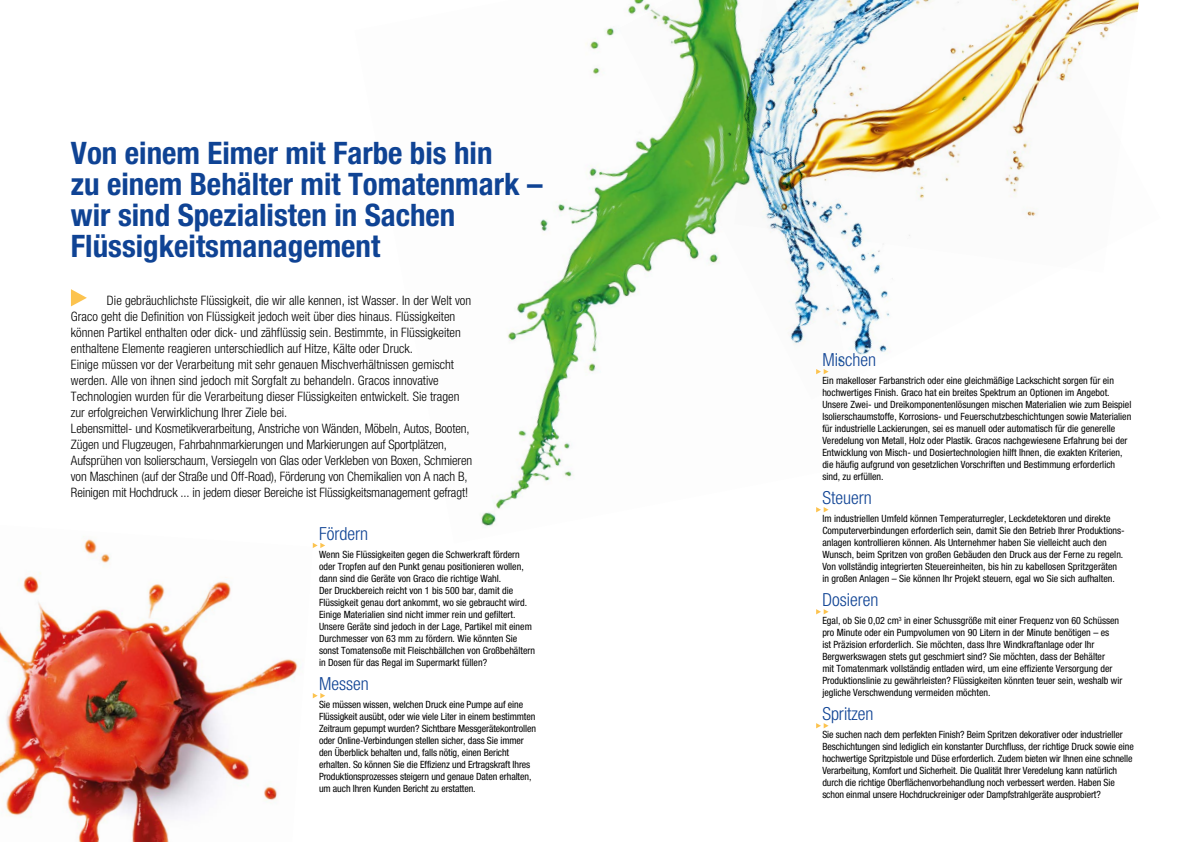
<style>
.page{position:relative;width:1191px;height:842px;background:#fff}
.page>*{position:absolute;margin:0;border:0;box-sizing:border-box;transform-origin:0 0}
.t1{font:700 condensed 31px/31px "Helvetica Neue LTW1 G";color:#0f4394}
.t2{font:300 condensed 18px "Helvetica Neue LTW1 G";color:#0f4394}
.t3{font:300 condensed 13px/16px "Helvetica Neue LTW1 G";color:#000}
.t4{font:condensed 10px/12px "Helvetica Neue LTW1 G";color:#000}
</style>
<div class="page">
<img style="left:0;top:536px;width:313px;height:306px">
<img style="left:865px;top:0;width:274px;height:273px">
<img style="left:481px;top:0;width:384px;height:528px">
<svg style="left:313px;top:543px;width:12px;height:5px"></svg>
<svg style="left:313px;top:693px;width:12px;height:5px"></svg>
<svg style="left:71px;top:289px;width:16px;height:17px"></svg>
<svg style="left:816px;top:369px;width:12px;height:5px"></svg>
<svg style="left:816px;top:507px;width:12px;height:5px"></svg>
<svg style="left:816px;top:609px;width:12px;height:5px"></svg>
<svg style="left:816px;top:723px;width:12px;height:5px"></svg>
<h1 class="t1" style="left:71px;top:138px;width:473px">Von einem Eimer mit Farbe bis hin<br>zu einem Behälter mit Tomatenmark – wir sind Spezialisten in Sachen<br>Flüssigkeitsmanagement</h1>
<p class="t3" style="left:71px;top:293px;width:403px;text-indent:36px">Die gebräuchlichste Flüssigkeit, die wir alle kennen, ist Wasser. In der Welt von Graco geht die Definition von Flüssigkeit jedoch weit über dies hinaus. Flüssigkeiten können Partikel enthalten oder dick- und zähflüssig sein. Bestimmte, in Flüssigkeiten enthaltene Elemente reagieren unterschiedlich auf Hitze, Kälte oder Druck.<br>Einige müssen vor der Verarbeitung mit sehr genauen Mischverhältnissen gemischt werden. Alle von ihnen sind jedoch mit Sorgfalt zu behandeln. Gracos innovative Technologien wurden für die Verarbeitung dieser Flüssigkeiten entwickelt. Sie tragen zur erfolgreichen Verwirklichung Ihrer Ziele bei.<br>Lebensmittel- und Kosmetikverarbeitung, Anstriche von Wänden, Möbeln, Autos, Booten, Zügen und Flugzeugen, Fahrbahnmarkierungen und Markierungen auf Sportplätzen, Aufsprühen von Isolierschaum, Versiegeln von Glas oder Verkleben von Boxen, Schmieren von Maschinen (auf der Straße und Off-Road), Förderung von Chemikalien von A nach B, Reinigen mit Hochdruck ... in jedem dieser Bereiche ist Flüssigkeitsmanagement gefragt!</p>
<h2 class="t2" style="left:319px;top:523px;width:50px">Fördern</h2>
<p class="t4" style="left:319px;top:549px;width:217px">Wenn Sie Flüssigkeiten gegen die Schwerkraft fördern oder Tropfen auf den Punkt genau positionieren wollen, dann sind die Geräte von Graco die richtige Wahl.<br>Der Druckbereich reicht von 1 bis 500 bar, damit die Flüssigkeit genau dort ankommt, wo sie gebraucht wird.<br>Einige Materialien sind nicht immer rein und gefiltert.<br>Unsere Geräte sind jedoch in der Lage, Partikel mit einem Durchmesser von 63 mm zu fördern. Wie könnten Sie sonst Tomatensoße mit Fleischbällchen von Großbehältern in Dosen für das Regal im Supermarkt füllen?</p>
<h2 class="t2" style="left:319px;top:673px;width:51px">Messen</h2>
<p class="t4" style="left:319px;top:699px;width:218px">Sie müssen wissen, welchen Druck eine Pumpe auf eine Flüssigkeit ausübt, oder wie viele Liter in einem bestimmten Zeitraum gepumpt wurden? Sichtbare Messgerätekontrollen oder Online-Verbindungen stellen sicher, dass Sie immer den Überblick behalten und, falls nötig, einen Bericht erhalten. So können Sie die Effizienz und Ertragskraft Ihres Produktionsprozesses steigern und genaue Daten erhalten, um auch Ihren Kunden Bericht zu erstatten.</p>
<h2 class="t2" style="left:822px;top:349px;width:55px">Mischen</h2>
<p class="t4" style="left:822px;top:375px;width:310px">Ein makelloser Farbanstrich oder eine gleichmäßige Lackschicht sorgen für ein hochwertiges Finish. Graco hat ein breites Spektrum an Optionen im Angebot.<br>Unsere Zwei- und Dreikomponentenlösungen mischen Materialien wie zum Beispiel Isolierschaumstoffe, Korrosions- und Feuerschutzbeschichtungen sowie Materialien für industrielle Lackierungen, sei es manuell oder automatisch für die generelle Veredelung von Metall, Holz oder Plastik. Gracos nachgewiesene Erfahrung bei der Entwicklung von Misch- und Dosiertechnologien hilft Ihnen, die exakten Kriterien, die häufig aufgrund von gesetzlichen Vorschriften und Bestimmung erforderlich sind, zu erfüllen.</p>
<h2 class="t2" style="left:822px;top:487px;width:51px">Steuern</h2>
<p class="t4" style="left:822px;top:513px;width:304px">Im industriellen Umfeld können Temperaturregler, Leckdetektoren und direkte Computerverbindungen erforderlich sein, damit Sie den Betrieb Ihrer Produktions&shy;anlagen kontrollieren können. Als Unternehmer haben Sie vielleicht auch den Wunsch, beim Spritzen von großen Gebäuden den Druck aus der Ferne zu regeln.<br>Von vollständig integrierten Steuereinheiten, bis hin zu kabellosen Spritzgeräten in großen Anlagen – Sie können Ihr Projekt steuern, egal wo Sie sich aufhalten.</p>
<h2 class="t2" style="left:822px;top:589px;width:57px">Dosieren</h2>
<p class="t4" style="left:822px;top:615px;width:302px">Egal, ob Sie 0,02 cm<sup>3</sup> in einer Schussgröße mit einer Frequenz von 60 Schüssen pro Minute oder ein Pumpvolumen von 90 Litern in der Minute benötigen – es<br>ist Präzision erforderlich. Sie möchten, dass Ihre Windkraftanlage oder Ihr Bergwerkswagen stets gut geschmiert sind? Sie möchten, dass der Behälter<br>mit Tomatenmark vollständig entladen wird, um eine effiziente Versorgung der Produktionslinie zu gewährleisten? Flüssigkeiten könnten teuer sein, weshalb wir jegliche Verschwendung vermeiden möchten.</p>
<h2 class="t2" style="left:822px;top:703px;width:53px">Spritzen</h2>
<p class="t4" style="left:822px;top:729px;width:313px">Sie suchen nach dem perfekten Finish? Beim Spritzen dekorativer oder industrieller Beschichtungen sind lediglich ein konstanter Durchfluss, der richtige Druck sowie eine hochwertige Spritzpistole und Düse erforderlich. Zudem bieten wir Ihnen eine schnelle Verarbeitung, Komfort und Sicherheit. Die Qualität Ihrer Veredelung kann natürlich durch die richtige Oberflächenvorbehandlung noch verbessert werden. Haben Sie schon einmal unsere Hochdruckreiniger oder Dampfstrahlgeräte ausprobiert?</p>
</div>
